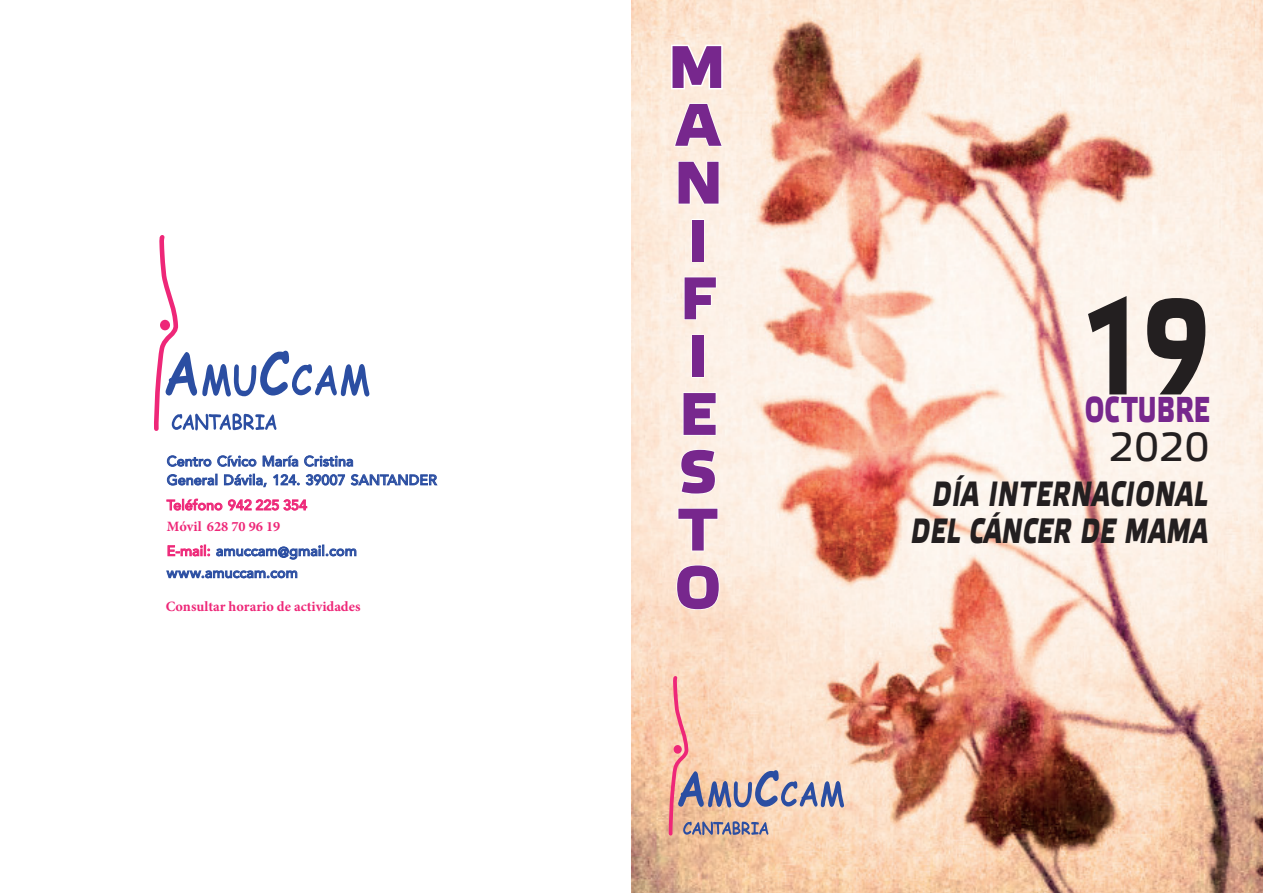
<style>
.page{position:relative;width:1263px;height:893px;background:#fff}
.page>*{position:absolute;margin:0;border:0;box-sizing:border-box;transform-origin:0 0}
.DIRECCION_Asoc{font:700 135px "Elektra Text Pro";color:#231f20;scale:.8 1}
.TEXTO{font:700 60px "Elektra Medium Pro";color:#77278d}
.DIRECCION_Asoc-2{font:700 60px "Elektra Medium Pro";color:#77278d}
.DIRECCION_Asoc-3{font:40.5px "Elektra Text Pro";color:#231f20}
.DIRECCION_Asoc-4{font:700 36px "Elektra Medium Pro";color:#77278d;scale:.7 1}
.TEXTO-2{font:italic 700 35.1px "Elektra Medium Pro";letter-spacing:.045em;color:#231f20;scale:.69 1}
.DIRECCION_Asoc-5{font:500 14.25px "Avenir LT Std";letter-spacing:.005em;color:#2b4ea2}
.t1{font:700 14.25px "Minion Pro";color:#ee2778}
.DIRECCION_Asoc-6{font:500 14.25px "Avenir LT Std";letter-spacing:.005em;color:#ee2778}
.s1{color:#ee2778}
</style>
<div class="page">
<img style="left:631px;top:0;width:632px;height:893px">
<svg style="left:669px;top:43px;width:55px;height:48px"></svg>
<svg style="left:673px;top:102px;width:51px;height:45px"></svg>
<svg style="left:677px;top:160px;width:43px;height:45px"></svg>
<div style="left:691px;top:219px;width:13px;height:43px;border:2px solid #fff"></div>
<svg style="left:683px;top:276px;width:34px;height:45px"></svg>
<div style="left:691px;top:334px;width:13px;height:44px;border:2px solid #fff"></div>
<svg style="left:682px;top:392px;width:35px;height:44px"></svg>
<svg style="left:680px;top:448px;width:36px;height:47px"></svg>
<svg style="left:677px;top:507px;width:42px;height:45px"></svg>
<svg style="left:676px;top:564px;width:44px;height:47px"></svg>
<svg style="left:167px;top:455px;width:44px;height:12px"></svg>
<svg style="left:217px;top:455px;width:39px;height:12px"></svg>
<svg style="left:263px;top:456px;width:35px;height:11px"></svg>
<svg style="left:304px;top:455px;width:49px;height:12px"></svg>
<svg style="left:167px;top:474px;width:50px;height:11px"></svg>
<svg style="left:224px;top:474px;width:43px;height:13px"></svg>
<svg style="left:273px;top:474px;width:26px;height:11px"></svg>
<svg style="left:306px;top:474px;width:39px;height:11px"></svg>
<svg style="left:351px;top:474px;width:86px;height:11px"></svg>
<svg style="left:167px;top:499px;width:55px;height:11px"></svg>
<svg style="left:228px;top:499px;width:79px;height:11px"></svg>
<svg style="left:168px;top:545px;width:42px;height:11px"></svg>
<svg style="left:216px;top:545px;width:140px;height:14px"></svg>
<svg style="left:166px;top:570px;width:131px;height:8px"></svg>
<svg style="left:154px;top:235px;width:215px;height:196px"></svg>
<svg style="left:667px;top:673px;width:177px;height:165px"></svg>
<p class="DIRECCION_Asoc-5" style="left:167px;top:453px;width:188px">Centro Cívico María Cristina</p>
<p class="DIRECCION_Asoc-5" style="left:167px;top:472px;width:272px">General Dávila, 124. 39007 SANTANDER</p>
<p class="DIRECCION_Asoc-6" style="left:167px;top:497px;width:142px">Teléfono 942 225 354</p>
<p class="DIRECCION_Asoc-5" style="left:167px;top:543px;width:192px"><span class="s1">E-mail:</span> amuccam@gmail.com</p>
<p class="DIRECCION_Asoc-5" style="left:167px;top:564px;width:133px">www.amuccam.com</p>
<p class="t1" style="left:167px;top:516px;width:115px">Móvil 628 70 96 19</p>
<p class="t1" style="left:166px;top:596px;width:196px">Consultar horario de actividades</p>
<p class="DIRECCION_Asoc-2" style="left:668px;top:33px;width:59px">M</p>
<p class="TEXTO" style="left:677px;top:91px;width:43px">A</p>
<p class="TEXTO" style="left:674px;top:149px;width:51px">N</p>
<p class="TEXTO" style="left:688px;top:207px;width:22px">I</p>
<p class="TEXTO" style="left:680px;top:265px;width:37px">F</p>
<p class="TEXTO" style="left:688px;top:323px;width:22px">I</p>
<p class="TEXTO" style="left:679px;top:380px;width:39px">E</p>
<p class="TEXTO" style="left:679px;top:438px;width:39px">S</p>
<p class="TEXTO" style="left:678px;top:496px;width:40px">T</p>
<p class="TEXTO" style="left:674px;top:554px;width:48px">O</p>
<p class="DIRECCION_Asoc" style="left:1080px;top:273px;width:164px">19</p>
<p class="DIRECCION_Asoc-4" style="left:1085px;top:390px;width:180px">OCTUBRE</p>
<p class="DIRECCION_Asoc-3" style="left:1109px;top:426px;width:103px">2020</p>
<p class="TEXTO-2" style="left:932px;top:474px;width:400px">DÍA INTERNACIONAL</p>
<p class="TEXTO-2" style="left:911px;top:511px;width:431px">DEL CÁNCER DE MAMA</p>
</div>
